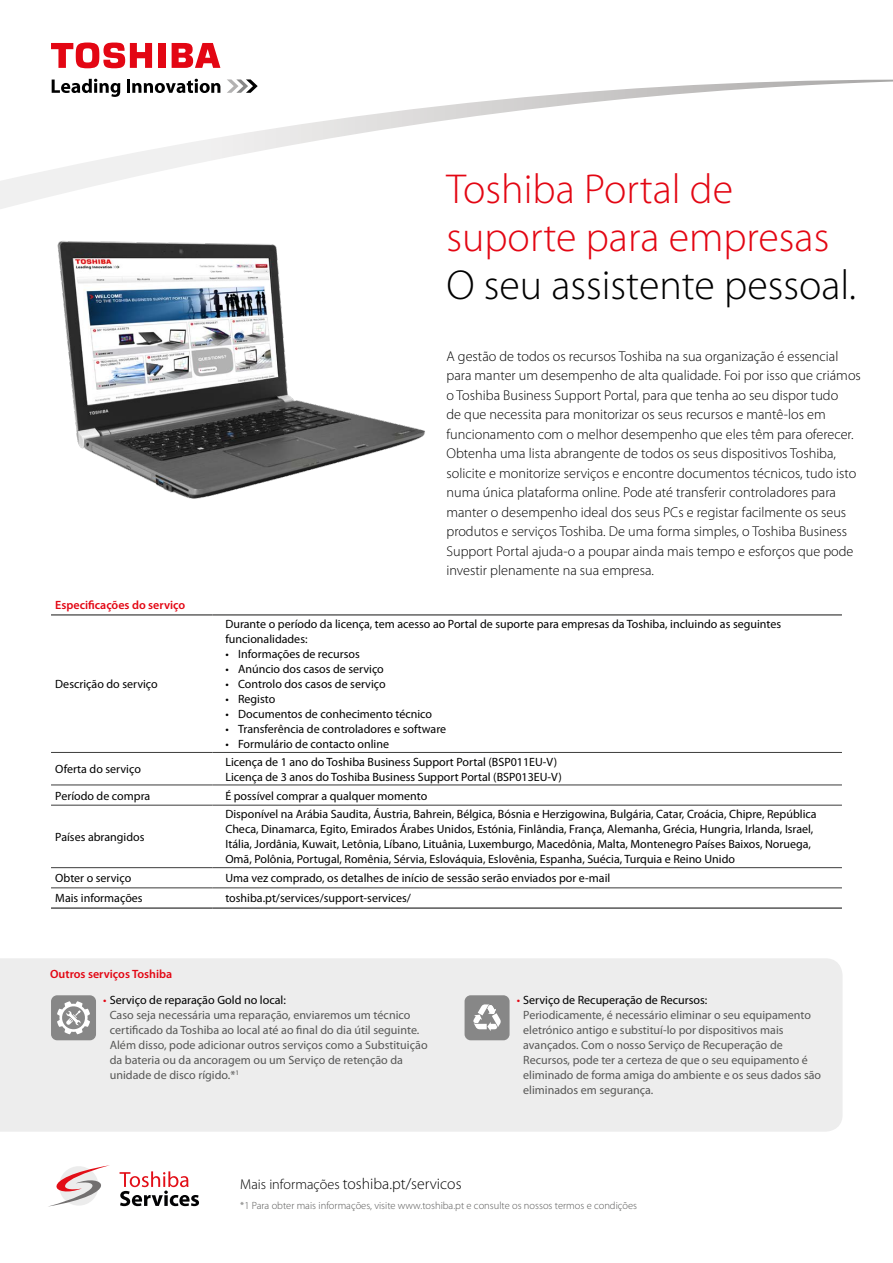
<style>
.page{position:relative;width:893px;height:1263px;background:#fff}
.page>*{position:absolute;margin:0;border:0;box-sizing:border-box;transform-origin:0 0}
.t1{font:300 42px/48px "Myriad Pro";color:#e30613}
.t2{font:300 42px "Myriad Pro";color:#000}
.t3{font:300 15.75px "Myriad Pro";color:#000}
.t4{font:300 14.25px/19.5px "Myriad Pro";color:#000}
.t5{font:12px/15px "Myriad Pro";color:#000}
.t6{font:12px/15px "Myriad Pro";color:#575756}
.t7{font:600 12px "Myriad Pro";color:#e30613}
.t8{font:300 10.5px "Myriad Pro";color:#575756}
.s1{color:#e30613}
.s2{color:#000}
.s3{font-size:14.25px}
</style>
<div class="page">
<div style="left:0;top:958px;width:843px;height:174px;background:#ededed"></div>
<svg style="left:227px;top:79px;width:24px;height:1px"></svg>
<div style="left:158px;top:43px;width:7px;height:25px;background:#e30613"></div>
<svg style="left:172px;top:43px;width:48px;height:25px"></svg>
<svg style="left:51px;top:43px;width:101px;height:26px"></svg>
<img style="left:57px;top:241px;width:368px;height:258px">
<svg style="left:48px;top:1165px;width:151px;height:42px"></svg>
<svg style="left:0;top:80px;width:893px;height:129px"></svg>
<div style="left:465px;top:995px;width:45px;height:45px;background:#878787;border-radius:6px"></div>
<hr style="left:51px;top:752px;width:162px;height:1px;background:#3c3c3b">
<hr style="left:213px;top:752px;width:629px;height:1px;background:#3c3c3b">
<hr style="left:51px;top:785px;width:162px;height:1px;background:#3c3c3b">
<hr style="left:213px;top:785px;width:629px;height:1px;background:#3c3c3b">
<hr style="left:51px;top:805px;width:162px;height:1px;background:#3c3c3b">
<hr style="left:213px;top:805px;width:629px;height:1px;background:#3c3c3b">
<hr style="left:51px;top:867px;width:162px;height:1px;background:#3c3c3b">
<hr style="left:213px;top:867px;width:629px;height:1px;background:#3c3c3b">
<hr style="left:51px;top:888px;width:162px;height:1px;background:#3c3c3b">
<hr style="left:213px;top:888px;width:629px;height:1px;background:#3c3c3b">
<hr style="left:51px;top:908px;width:162px;height:1px;background:#000">
<hr style="left:213px;top:908px;width:629px;height:1px;background:#000">
<hr style="left:51px;top:614px;width:162px;height:1px;background:#3c3c3b">
<hr style="left:213px;top:614px;width:629px;height:1px;background:#3c3c3b">
<div style="left:51px;top:995px;width:45px;height:45px;background:#878787;border-radius:6px"></div>
<svg style="left:57px;top:1001px;width:33px;height:33px"></svg>
<svg style="left:473px;top:1004px;width:28px;height:27px"></svg>
<h1 class="t1" style="left:446px;top:164px;width:384px">Toshiba Portal de suporte para empresas</h1>
<h1 class="t2" style="left:446px;top:259px;width:411px">O seu assistente pessoal.</h1>
<p class="t7" style="left:55px;top:598px;width:131px">Especificações do serviço</p>
<p class="t5" style="left:55px;top:676px;width:104px">Descrição do serviço</p>
<p class="t4" style="left:446px;top:346px;width:416px">A gestão de todos os recursos Toshiba na sua organização é essencial para manter um desempenho de alta qualidade. Foi por isso que criámos o Toshiba Business Support Portal, para que tenha ao seu dispor tudo<br>de que necessita para monitorizar os seus recursos e mantê-los em funcionamento com o melhor desempenho que eles têm para oferecer.<br>Obtenha uma lista abrangente de todos os seus dispositivos Toshiba, solicite e monitorize serviços e encontre documentos técnicos, tudo isto numa única plataforma online. Pode até transferir controladores para manter o desempenho ideal dos seus PCs e registar facilmente os seus produtos e serviços Toshiba. De uma forma simples, o Toshiba Business Support Portal ajuda-o a poupar ainda mais tempo e esforços que pode investir plenamente na sua empresa.</p>
<p class="t5" style="left:225px;top:616px;width:557px">Durante o período da licença, tem acesso ao Portal de suporte para empresas da Toshiba, incluindo as seguintes funcionalidades:</p>
<p class="t5" style="left:225px;top:646px;width:136px">• Informações de recursos</p>
<p class="t5" style="left:225px;top:661px;width:160px">• Anúncio dos casos de serviço</p>
<p class="t5" style="left:225px;top:676px;width:162px">• Controlo dos casos de serviço</p>
<p class="t5" style="left:225px;top:691px;width:51px">• Registo</p>
<p class="t5" style="left:225px;top:706px;width:208px">• Documentos de conhecimento técnico</p>
<p class="t5" style="left:225px;top:721px;width:222px">• Transferência de controladores e software</p>
<p class="t5" style="left:225px;top:736px;width:165px">• Formulário de contacto online</p>
<p class="t5" style="left:55px;top:761px;width:87px">Oferta do serviço</p>
<p class="t5" style="left:225px;top:754px;width:338px">Licença de 1 ano do Toshiba Business Support Portal (BSP011EU-V)<br>Licença de 3 anos do Toshiba Business Support Portal (BSP013EU-V)</p>
<p class="t5" style="left:55px;top:788px;width:97px">Período de compra</p>
<p class="t5" style="left:225px;top:788px;width:203px">É possível comprar a qualquer momento</p>
<p class="t5" style="left:55px;top:829px;width:91px">Países abrangidos</p>
<p class="t5" style="left:225px;top:807px;width:593px">Disponível na Arábia Saudita, Áustria, Bahrein, Bélgica, Bósnia e Herzigowina, Bulgária, Catar, Croácia, Chipre, República Checa, Dinamarca, Egito, Emirados Árabes Unidos, Estónia, Finlândia, França, Alemanha, Grécia, Hungria, Irlanda, Israel, Itália, Jordânia, Kuwait, Letônia, Líbano, Lituânia, Luxemburgo, Macedônia, Malta, Montenegro Países Baixos, Noruega, Omã, Polônia, Portugal, Romênia, Sérvia, Eslováquia, Eslovênia, Espanha, Suécia, Turquia e Reino Unido</p>
<p class="t5" style="left:55px;top:870px;width:78px">Obter o serviço</p>
<p class="t5" style="left:225px;top:870px;width:386px">Uma vez comprado, os detalhes de início de sessão serão enviados por e-mail</p>
<p class="t5" style="left:55px;top:891px;width:89px">Mais informações</p>
<p class="t5" style="left:225px;top:891px;width:187px">toshiba.pt/services/support-services/</p>
<p class="t7" style="left:50px;top:966px;width:124px">Outros serviços Toshiba</p>
<p class="t6" style="left:110px;top:992px;width:319px;text-indent:-6px"><span class="s1">•</span> <span class="s2">Serviço de reparação Gold no local:<br></span>Caso seja necessária uma reparação, enviaremos um técnico certificado da Toshiba ao local até ao final do dia útil seguinte.<br>Além disso, pode adicionar outros serviços como a Substituição da bateria ou da ancoragem ou um Serviço de retenção da unidade de disco rígido.*<sup>1</sup></p>
<h2 class="t3" style="left:240px;top:1174px;width:223px"><span class="s3">Mais informações</span> toshiba.pt/servicos</h2>
<p class="t6" style="left:523px;top:992px;width:299px;text-indent:-6px"><span class="s1">•</span> <span class="s2">Serviço de Recuperação de Recursos:<br></span>Periodicamente, é necessário eliminar o seu equipamento eletrónico antigo e substituí-lo por dispositivos mais avançados. Com o nosso Serviço de Recuperação de Recursos, pode ter a certeza de que o seu equipamento é eliminado de forma amiga do ambiente e os seus dados são eliminados em segurança.</p>
<p class="t8" style="left:240px;top:1199px;width:398px">*1 Para obter mais informações, visite www.toshiba.pt e consulte os nossos termos e condições</p>
</div>
